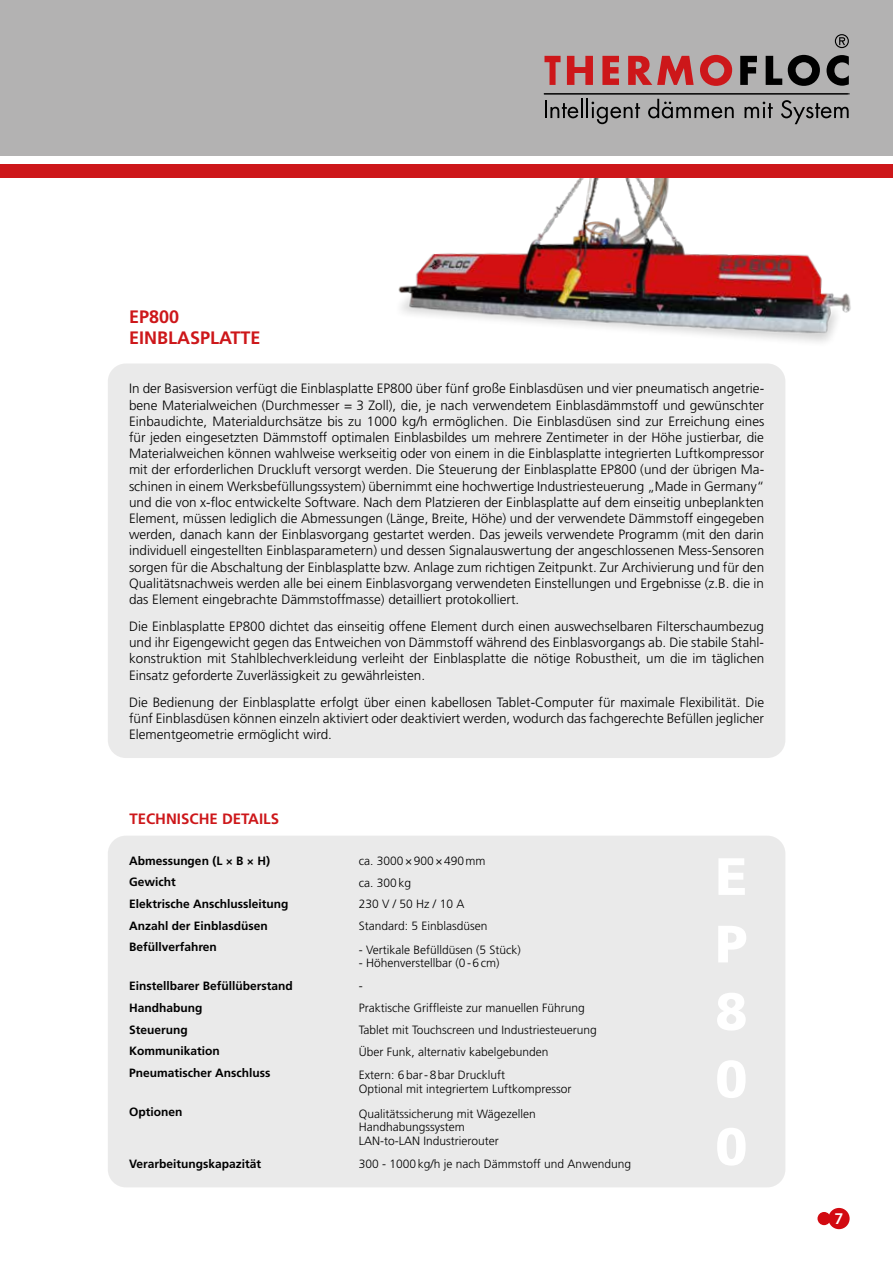
<style>
.page{position:relative;width:893px;height:1263px;background:#fff}
.page>*{position:absolute;margin:0;border:0;box-sizing:border-box;transform-origin:0 0}
.t1{font:900 52.5px/67.5px "Frutiger LT Std";color:#fff;text-align:justify}
.t2{font:700 18px/21.6px "Frutiger LT Std";color:#cd171a}
.t3{font:600 16.5px "Myriad Pro";color:#fff}
.t4{font:700 15px "Frutiger LT Std";color:#cd171a}
.t5{font:300 13.5px/16.2px "Frutiger LT Std";color:#000;text-align:justify}
.t6{font:300 12px/13.5px "Frutiger LT Std";color:#000}
.t7{font:700 12px "Frutiger LT Std";color:#000}
</style>
<div class="page">
<div style="left:108px;top:363px;width:677px;height:395px;background:#eaeaea;border-radius:18px"></div>
<div style="left:108px;top:836px;width:677px;height:351px;background:#eaeaea;border-radius:18px"></div>
<div style="left:817px;top:1212px;width:14px;height:13px;background:#d20a11;border-radius:50%"></div>
<div style="left:828px;top:1208px;width:22px;height:21px;background:#d20a11;border-radius:50%"></div>
<img style="left:398px;top:178px;width:453px;height:199px">
<div style="left:0;top:0;width:893px;height:158px;background:#b3b2b2"></div>
<div style="left:0;top:156px;width:893px;height:22px;background:#fff"></div>
<div style="left:0;top:165px;width:893px;height:13px;background:#cd171a"></div>
<svg style="left:545px;top:99px;width:95px;height:25px"></svg>
<svg style="left:648px;top:99px;width:86px;height:19px"></svg>
<svg style="left:745px;top:102px;width:28px;height:16px"></svg>
<svg style="left:781px;top:100px;width:68px;height:24px"></svg>
<svg style="left:835px;top:34px;width:14px;height:14px"></svg>
<svg style="left:740px;top:56px;width:17px;height:29px"></svg>
<svg style="left:766px;top:56px;width:16px;height:29px"></svg>
<svg style="left:788px;top:55px;width:32px;height:31px"></svg>
<svg style="left:826px;top:55px;width:23px;height:31px"></svg>
<hr style="left:544px;top:94px;width:303px;height:1px;background:#000">
<svg style="left:700px;top:55px;width:32px;height:31px"></svg>
<svg style="left:544px;top:56px;width:17px;height:29px"></svg>
<svg style="left:567px;top:56px;width:26px;height:29px"></svg>
<svg style="left:602px;top:56px;width:17px;height:29px"></svg>
<svg style="left:628px;top:56px;width:66px;height:29px"></svg>
<hr style="left:544px;top:93px;width:306px;height:1px;background:#000">
<h2 class="t2" style="left:129px;top:306px;width:133px">EP800<br>EINBLASPLATTE</h2>
<p class="t5" style="left:129px;top:381px;width:637px">In der Basisversion verfügt die Einblasplatte EP800 über fünf große Einblasdüsen und vier pneumatisch angetrie&shy;bene Materialweichen (Durchmesser = 3 Zoll), die, je nach verwendetem Einblasdämmstoff und gewünschter Einbaudichte, Materialdurchsätze bis zu 1000 kg/h ermöglichen. Die Einblasdüsen sind zur Erreichung eines für jeden eingesetzten Dämmstoff optimalen Einblasbildes um mehrere Zentimeter in der Höhe justierbar, die Materialweichen können wahlweise werkseitig oder von einem in die Einblasplatte integrierten Luftkompressor mit der erforderlichen Druckluft versorgt werden. Die Steuerung der Einblasplatte EP800 (und der übrigen Ma&shy;schinen in einem Werksbefüllungssystem) übernimmt eine hochwertige Industriesteuerung „Made in Germany“ und die von x-floc entwickelte Software. Nach dem Platzieren der Einblasplatte auf dem einseitig unbeplankten Element, müssen lediglich die Abmessungen (Länge, Breite, Höhe) und der verwendete Dämmstoff eingegeben werden, danach kann der Einblasvorgang gestartet werden. Das jeweils verwendete Programm (mit den darin individuell eingestellten Einblasparametern) und dessen Signalauswertung der angeschlossenen Mess-Sensoren sorgen für die Abschaltung der Einblasplatte bzw. Anlage zum richtigen Zeitpunkt. Zur Archivierung und für den Qualitätsnachweis werden alle bei einem Einblasvorgang verwendeten Einstellungen und Ergebnisse (z.B. die in das Element eingebrachte Dämmstoffmasse) detailliert protokolliert.</p>
<p class="t5" style="left:129px;top:618px;width:637px">Die Einblasplatte EP800 dichtet das einseitig offene Element durch einen auswechselbaren Filterschaumbezug und ihr Eigengewicht gegen das Entweichen von Dämmstoff während des Einblasvorgangs ab. Die stabile Stahl&shy;konstruktion mit Stahlblechverkleidung verleiht der Einblasplatte die nötige Robustheit, um die im täglichen Einsatz geforderte Zuverlässigkeit zu gewährleisten.</p>
<p class="t5" style="left:129px;top:694px;width:636px">Die Bedienung der Einblasplatte erfolgt über einen kabellosen Tablet-Computer für maximale Flexibilität. Die fünf Einblasdüsen können einzeln aktiviert oder deaktiviert werden, wodurch das fachgerechte Befüllen jeglicher Elementgeometrie ermöglicht wird.</p>
<p class="t4" style="left:129px;top:809px;width:151px">TECHNISCHE DETAILS</p>
<p class="t7" style="left:129px;top:854px;width:143px">Abmessungen (L × B × H)</p>
<p class="t6" style="left:359px;top:854px;width:128px">ca. 3000×900×490mm</p>
<p class="t7" style="left:129px;top:875px;width:48px">Gewicht</p>
<p class="t6" style="left:359px;top:876px;width:54px">ca. 300kg</p>
<p class="t7" style="left:129px;top:897px;width:161px">Elektrische Anschlussleitung</p>
<p class="t6" style="left:359px;top:898px;width:107px">230 V / 50 Hz / 10 A</p>
<p class="t7" style="left:129px;top:918px;width:140px">Anzahl der Einblasdüsen</p>
<p class="t6" style="left:359px;top:919px;width:130px">Standard: 5 Einblasdüsen</p>
<p class="t7" style="left:129px;top:940px;width:89px">Befüllverfahren</p>
<p class="t6" style="left:359px;top:943px;width:164px">- Vertikale Befülldüsen (5 Stück)</p>
<p class="t6" style="left:359px;top:956px;width:142px">- Höhenverstellbar (0-6cm)</p>
<p class="t7" style="left:129px;top:979px;width:165px">Einstellbarer Befüllüberstand</p>
<p class="t6" style="left:359px;top:980px;width:5px">-</p>
<p class="t7" style="left:129px;top:1000px;width:75px">Handhabung</p>
<p class="t6" style="left:359px;top:1001px;width:227px">Praktische Griffleiste zur manuellen Führung</p>
<p class="t7" style="left:129px;top:1022px;width:60px">Steuerung</p>
<p class="t6" style="left:359px;top:1023px;width:239px">Tablet mit Touchscreen und Industriesteuerung</p>
<p class="t7" style="left:129px;top:1044px;width:92px">Kommunikation</p>
<p class="t6" style="left:359px;top:1045px;width:191px">Über Funk, alternativ kabelgebunden</p>
<p class="t7" style="left:129px;top:1066px;width:143px">Pneumatischer Anschluss</p>
<p class="t6" style="left:359px;top:1068px;width:214px">Extern: 6bar-8bar Druckluft<br>Optional mit integriertem Luftkompressor</p>
<p class="t7" style="left:129px;top:1104px;width:55px">Optionen</p>
<p class="t6" style="left:359px;top:1107px;width:178px">Qualitätssicherung mit Wägezellen<br>Handhabungssystem<br>LAN-to-LAN Industrierouter</p>
<p class="t7" style="left:129px;top:1156px;width:134px">Verarbeitungskapazität</p>
<p class="t6" style="left:359px;top:1157px;width:274px">300 - 1000kg/h je nach Dämmstoff und Anwendung</p>
<h1 class="t1" style="left:715px;top:843px;width:34px">E P 8<br>0<br>0</h1>
<p class="t3" style="left:834px;top:1208px;width:10px">7</p>
</div>
